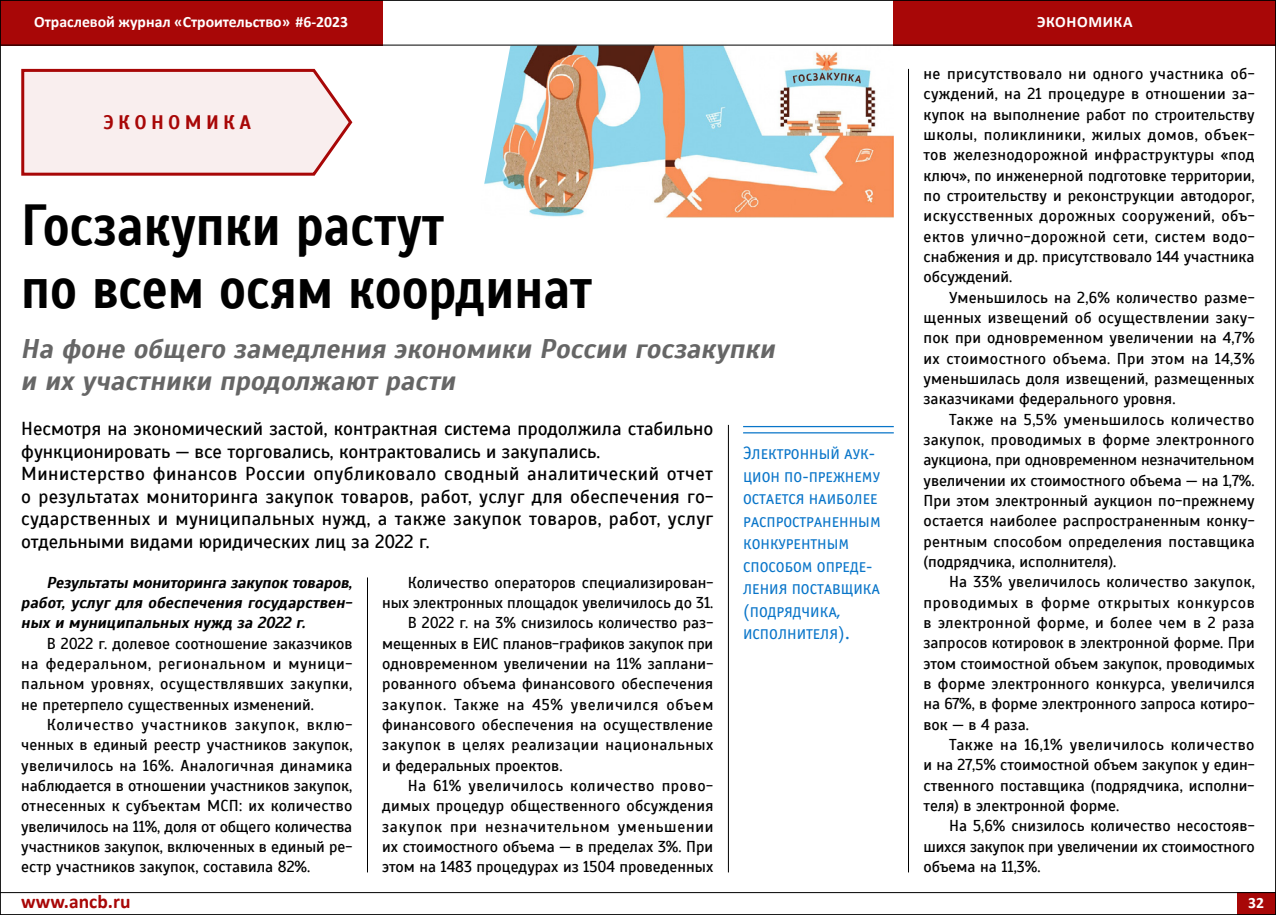
<style>
.page{position:relative;width:1276px;height:915px;background:#fff}
.page>*{position:absolute;margin:0;border:0;box-sizing:border-box;transform-origin:0 0}
.t1{font:700 57.75px/63px "Scada";color:#000;scale:.86 1}
.t2{font:italic 700 27px/32.4px "Scada";color:#666}
.t3{font:700 19.5px "Calibri";color:#a80707}
.t4{font:700 19.5px "Scada";letter-spacing:.22em;color:#a80707}
.t5{font:18.75px/22.5px "Scada";letter-spacing:.005em;color:#000}
.t6{font:18px/22.5px "Officina Sans Book SCC";color:#0975c9}
.t7{font:15.75px/20.2px "Scada";color:#000;text-align:justify}
.t8{font:italic 700 15.75px/20.2px "Scada";color:#000;text-align:justify}
.t9{font:15.75px "Scada";letter-spacing:.045em;color:#000}
.t10{font:700 15.75px "Calibri";color:#fff}
.t11{font:15.75px "Scada";letter-spacing:.03em;color:#000}
.t12{font:15.75px "Scada";letter-spacing:.035em;color:#000}
</style>
<div class="page">
<img style="left:482px;top:1px;width:412px;height:217px">
<svg style="left:21px;top:68px;width:332px;height:108px;background:#f3dfdf"></svg>
<hr style="left:908px;top:69px;width:1px;height:803px;background:#000">
<hr style="left:728px;top:425px;width:1px;height:447px;background:#000">
<hr style="left:367px;top:577px;width:1px;height:295px;background:#000">
<hr style="left:743px;top:426px;width:151px;height:1px;background:#0975c9">
<hr style="left:743px;top:432px;width:151px;height:1px;background:#0975c9">
<div style="left:1237px;top:892px;width:38px;height:22px;background:#a80707"></div>
<div style="left:0;top:0;width:382px;height:45px;background:#a80707"></div>
<div style="left:894px;top:0;width:382px;height:45px;background:#a80707"></div>
<hr style="left:0;top:0;width:1276px;height:1px;background:#000">
<hr style="left:0;top:45px;width:1276px;height:1px;background:#000">
<hr style="left:0;top:891px;width:1276px;height:1px;background:#000">
<hr style="left:0;top:913px;width:1276px;height:1px;background:#000">
<hr style="left:0;top:0;width:1px;height:914px;background:#000">
<hr style="left:1275px;top:0;width:1px;height:914px;background:#000">
<p class="t10" style="left:34px;top:11px;width:315px">Отраслевой журнал «Строительство» #6-2023</p>
<p class="t10" style="left:1037px;top:11px;width:21px">Экономика</p>
<p class="t4" style="left:103px;top:110px;width:149px">ЭКОНОМИКА</p>
<h1 class="t1" style="left:21px;top:194px;width:665px">Госзакупки растут<br>по всем осям координат</h1>
<h2 class="t2" style="left:21px;top:332px;width:755px">На фоне общего замедления экономики России госзакупки и их участники продолжают расти</h2>
<p class="t5" style="left:21px;top:417px;width:694px">Несмотря на экономический застой, контрактная система продолжила стабильно функционировать — все торговались, контрактовались и закупались.<br>Министерство финансов России опубликовало сводный аналитический отчет о результатах мониторинга закупок товаров, работ, услуг для обеспечения го&shy;сударственных и муниципальных нужд, а также закупок товаров, работ, услуг отдельными видами юридических лиц за 2022 г.</p>
<p class="t8" style="left:21px;top:572px;width:333px;text-indent:26px">Результаты мониторинга закупок товаров, работ, услуг для обеспечения государствен&shy;ных и муниципальных нужд за 2022 г.</p>
<p class="t7" style="left:21px;top:633px;width:333px;text-indent:26px">В 2022 г. долевое соотношение заказчиков на федеральном, региональном и муници&shy;пальном уровнях, осуществлявших закупки, не претерпело существенных изменений.</p>
<p class="t7" style="left:21px;top:714px;width:333px;text-indent:26px">Количество участников закупок, вклю&shy;ченных в единый реестр участников закупок, увеличилось на 16%. Аналогичная динамика наблюдается в отношении участников закупок, отнесенных к субъектам МСП: их количество увеличилось на 11%, доля от общего количества участников закупок, включенных в единый ре&shy;естр участников закупок, составила 82%.</p>
<p class="t7" style="left:408px;top:572px;width:307px">Количество операторов специализирован-</p>
<p class="t7" style="left:382px;top:592px;width:333px">ных электронных площадок увеличилось до 31.</p>
<p class="t7" style="left:408px;top:612px;width:307px">В 2022 г. на 3% снизилось количество раз-</p>
<p class="t7" style="left:382px;top:633px;width:333px">мещенных в ЕИС планов-графиков закупок при</p>
<p class="t7" style="left:382px;top:653px;width:333px">одновременном увеличении на 11% заплани-</p>
<p class="t7" style="left:382px;top:673px;width:332px">рованного объема финансового обеспечения</p>
<p class="t9" style="left:382px;top:694px;width:333px">закупок. Также на 45% увеличился объем</p>
<p class="t7" style="left:382px;top:714px;width:332px">финансового обеспечения на осуществление</p>
<p class="t11" style="left:382px;top:735px;width:333px">закупок в целях реализации национальных</p>
<p class="t7" style="left:382px;top:755px;width:182px">и федеральных проектов.</p>
<p class="t12" style="left:408px;top:776px;width:307px">На 61% увеличилось количество прово-</p>
<p class="t7" style="left:382px;top:795px;width:333px">димых процедур общественного обсуждения</p>
<p class="t9" style="left:382px;top:816px;width:333px">закупок при незначительном уменьшении</p>
<p class="t7" style="left:382px;top:836px;width:333px">их стоимостного объема — в пределах 3%. При</p>
<p class="t7" style="left:382px;top:856px;width:333px">этом на 1483 процедурах из 1504 проведенных</p>
<p class="t3" style="left:21px;top:889px;width:111px">www.ancb.ru</p>
<p class="t6" style="left:743px;top:442px;width:139px">Электронный аук&shy;цион по-прежнему остается наиболее распространенным конкурентным способом опреде&shy;ления поставщика (подрядчика, исполнителя).</p>
<p class="t7" style="left:923px;top:64px;width:333px">не присутствовало ни одного участника об&shy;суждений, на 21 процедуре в отношении за&shy;купок на выполнение работ по строительству школы, поликлиники, жилых домов, объек&shy;тов железнодорожной инфраструктуры «под ключ», по инженерной подготовке территории, по строительству и реконструкции автодорог, искусственных дорожных сооружений, объ&shy;ектов улично-дорожной сети, систем водо&shy;снабжения и др. присутствовало 144 участника обсуждений.</p>
<p class="t7" style="left:923px;top:287px;width:333px;text-indent:26px">Уменьшилось на 2,6% количество разме&shy;щенных извещений об осуществлении заку&shy;пок при одновременном увеличении на 4,7% их стоимостного объема. При этом на 14,3% уменьшилась доля извещений, размещенных заказчиками федерального уровня.</p>
<p class="t7" style="left:923px;top:409px;width:333px;text-indent:26px">Также на 5,5% уменьшилось количество закупок, проводимых в форме электронного аукциона, при одновременном незначительном увеличении их стоимостного объема — на 1,7%.<br>При этом электронный аукцион по-прежнему остается наиболее распространенным конку&shy;рентным способом определения поставщика (подрядчика, исполнителя).</p>
<p class="t7" style="left:923px;top:572px;width:333px;text-indent:26px">На 33% увеличилось количество закупок, проводимых в форме открытых конкурсов в электронной форме, и более чем в 2 раза запросов котировок в электронной форме. При этом стоимостной объем закупок, проводимых в форме электронного конкурса, увеличился на 67%, в форме электронного запроса котиро&shy;вок — в 4 раза.</p>
<p class="t7" style="left:923px;top:734px;width:333px;text-indent:25px">Также на 16,1% увеличилось количество и на 27,5% стоимостной объем закупок у един&shy;ственного поставщика (подрядчика, исполни&shy;теля) в электронной форме.</p>
<p class="t7" style="left:923px;top:815px;width:333px;text-indent:26px">На 5,6% снизилось количество несостояв&shy;шихся закупок при увеличении их стоимостного объема на 11,3%.</p>
<p class="t10" style="left:1248px;top:892px;width:17px">32</p>
</div>
